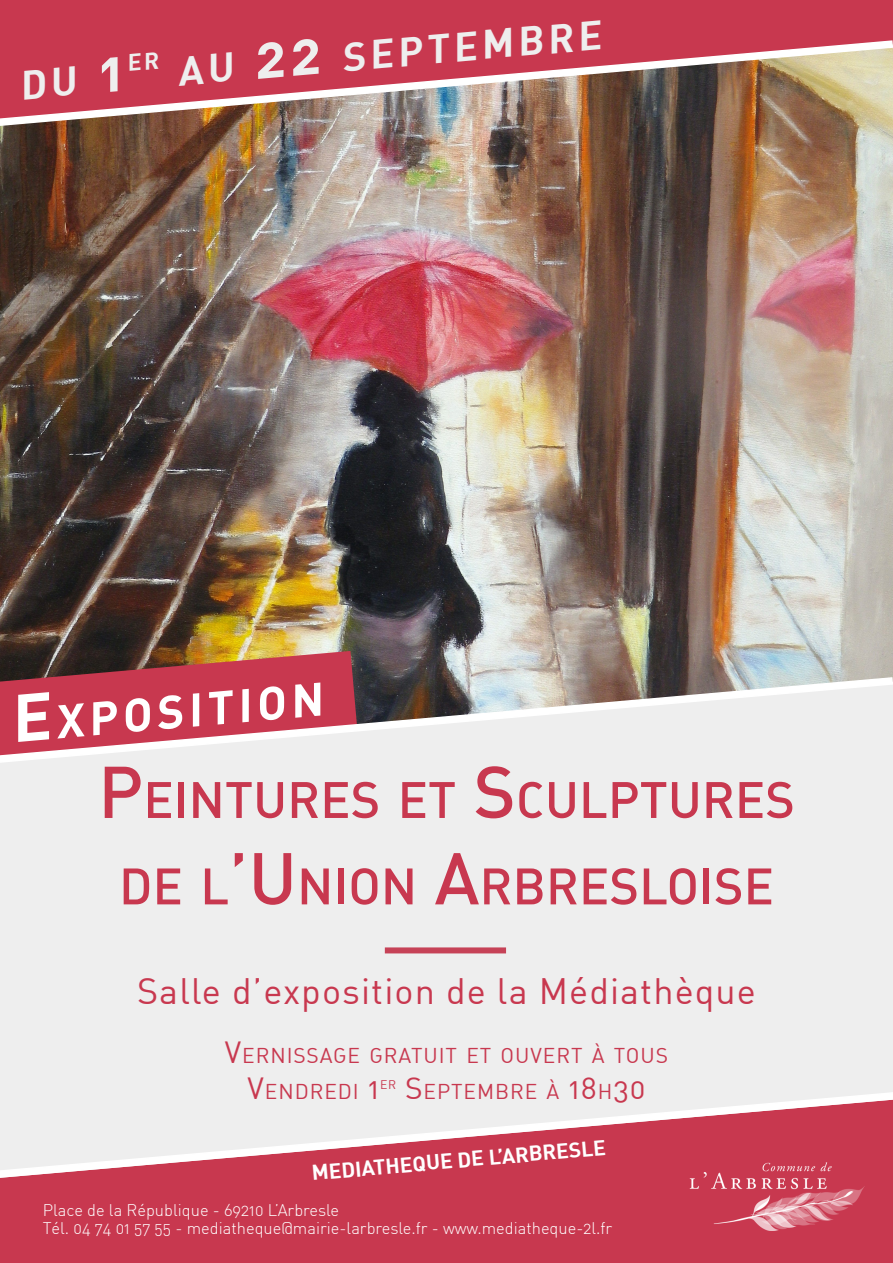
<style>
.page{position:relative;width:893px;height:1263px;background:#fff}
.page>*{position:absolute;margin:0;border:0;box-sizing:border-box;transform-origin:0 0}
.t1{font:50.4px "DIN Medium Alternate";color:#c8384f}
.t2{font:46.2px "DIN Bold Alternate";color:#fff}
.t3{font:39.9px "DIN Bold Alternate";color:#eee}
.t4{font:36px "DIN Regular Alternate";letter-spacing:.03em;color:#c8384f}
.t5{font:21px "DIN Regular Alternate";letter-spacing:.045em;color:#c8384f}
.t6{font:21px "DIN Bold Alternate";color:#fff}
.t7{font:16.5px/18px "DIN Light Alternate";color:#fff}
.t8{font:12.3px "DIN Regular Alternate";color:#c8384f}
.s1{font-size:57px}
.s2{font-size:66px}
.s3{font-size:72px}
.s4{font-size:30px}
</style>
<div class="page">
<img style="left:0;top:127px;width:893px;height:548px">
<div style="left:0;top:675px;width:893px;height:416px;background:#eee"></div>
<div style="left:0;top:0;width:893px;height:40px;background:#c8384f"></div>
<img style="left:0;top:651px;width:357px;height:25px">
<svg style="left:0;top:676px;width:893px;height:88px;background:#d1a6ac"></svg>
<div style="left:0;top:1179px;width:893px;height:84px;background:#c8384f"></div>
<img style="left:680px;top:1179px;width:184px;height:51px">
<img style="left:0;top:40px;width:893px;height:87px">
<div style="left:385px;top:947px;width:121px;height:6px;background:#c64257"></div>
<svg style="left:0;top:1091px;width:893px;height:88px;background:#de9ea8"></svg>
<div style="left:24px;top:57px;width:94px;height:42px;background:#c8384f"></div>
<svg style="left:130px;top:52px;width:28px;height:19px"></svg>
<p class="t3" style="left:175px;top:46px;width:427px;rotate:-5deg">au <span class="s1">22</span> septembre</p>
<p class="t2" style="left:9px;top:696px;width:314px;rotate:-5deg"><span class="s2">E</span>xposition</p>
<p class="t1" style="left:98px;top:767px;width:698px"><span class="s3">P</span>EINTURES ET <span class="s3">S</span>CULPTURES</p>
<p class="t1" style="left:119px;top:854px;width:656px">DE L<span class="s3">’U</span> NION <span class="s3">A</span>RBRESLOISE</p>
<p class="t4" style="left:137px;top:969px;width:620px">Salle d’exposition de la Médiathèque</p>
<p class="t5" style="left:225px;top:1042px;width:445px"><span class="s4">V</span>ERNISSAGE GRATUIT ET OUVERT À TOUS</p>
<p class="t5" style="left:248px;top:1078px;width:133px"><span class="s4">V</span>ENDREDI <span class="s4">1</span></p>
<p class="t8" style="left:380px;top:1076px;width:17px">ER</p>
<p class="t5" style="left:405px;top:1078px;width:242px"><span class="s4">S</span>EPTEMBRE À <span class="s4">18</span>H<span class="s4">30</span></p>
<p class="t6" style="left:311px;top:1159px;width:297px;rotate:-5deg">MEDIATHEQUE DE L’ARBRESLE</p>
<p class="t7" style="left:43px;top:1201px;width:571px">Place de la République - 69210 L’Arbresle<br>Tél. 04 74 01 57 55 - mediatheque@mairie-larbresle.fr - www.mediatheque-2l.fr</p>
</div>
